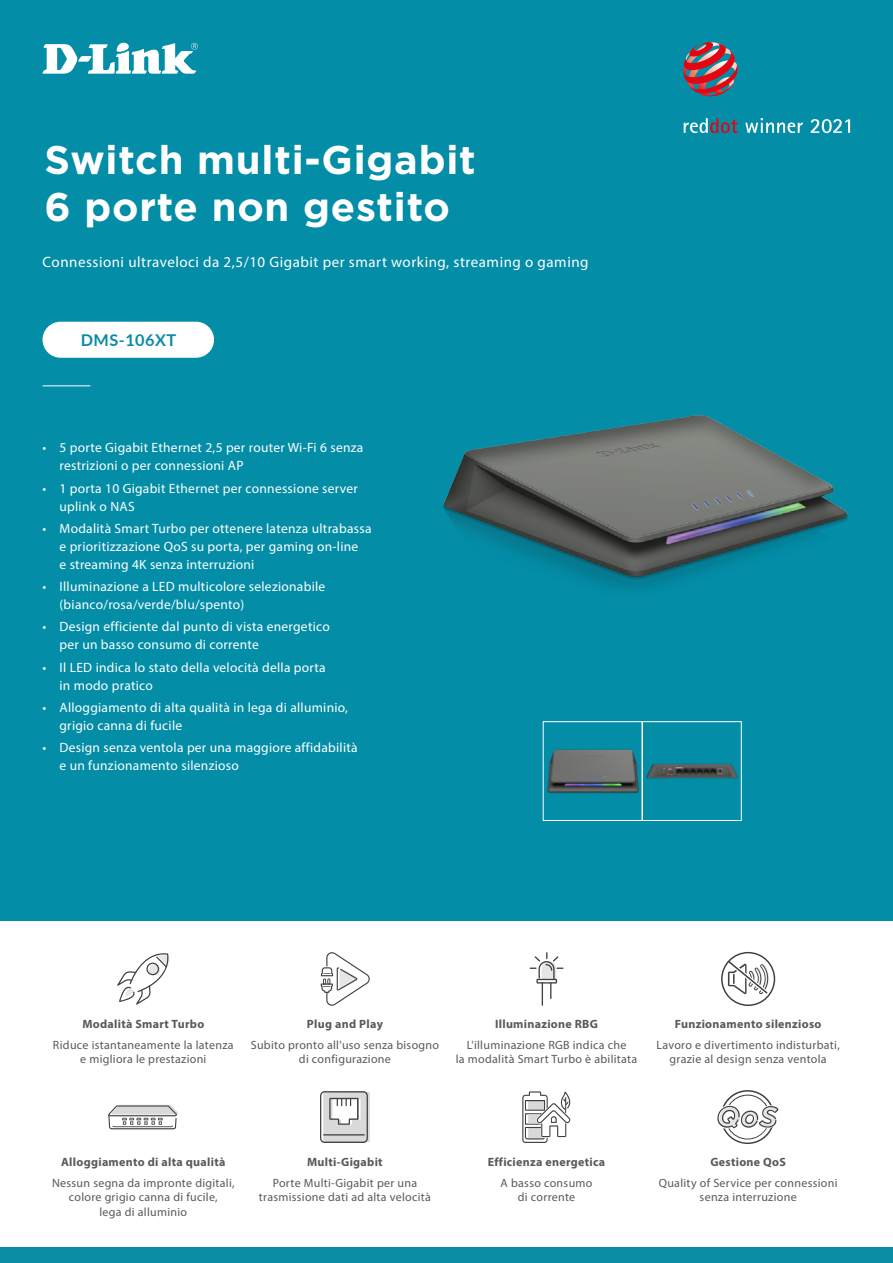
<style>
.page{position:relative;width:893px;height:1263px;background:#fff}
.page>*{position:absolute;margin:0;border:0;box-sizing:border-box;transform-origin:0 0}
.t1{font:700 39.9px/46.5px "Gotham";letter-spacing:.02em;color:#fff}
.t2{font:700 16.35px "Lato";letter-spacing:.03em;color:#0a8ba6}
.t3{font:15px "Myriad Pro";letter-spacing:.035em;color:#fff}
.t4{font:13.5px/18px "Myriad Pro";letter-spacing:.02em;color:#fff}
.t5{font:12px/14.4px "Myriad Pro";letter-spacing:.025em;color:#58595b;text-align:center}
.t6{font:700 12px "Myriad Pro";letter-spacing:.025em;color:#58595b}
</style>
<div class="page">
<div style="left:0;top:1248px;width:893px;height:15px;background:#0a8ba6"></div>
<div style="left:0;top:0;width:893px;height:921px;background:#038da7"></div>
<hr style="left:43px;top:385px;width:47px;height:1px;background:#fff">
<div style="left:43px;top:322px;width:171px;height:36px;background:#fff;border-radius:18px"></div>
<svg style="left:42px;top:42px;width:156px;height:32px"></svg>
<svg style="left:117px;top:953px;width:52px;height:52px"></svg>
<svg style="left:321px;top:952px;width:49px;height:54px"></svg>
<svg style="left:530px;top:952px;width:33px;height:54px"></svg>
<svg style="left:721px;top:952px;width:54px;height:54px"></svg>
<svg style="left:108px;top:1105px;width:70px;height:24px"></svg>
<svg style="left:320px;top:1091px;width:50px;height:52px"></svg>
<hr style="left:323px;top:1134px;width:42px;height:1px;background:#3f3f41">
<svg style="left:522px;top:1091px;width:49px;height:52px"></svg>
<svg style="left:717px;top:1090px;width:62px;height:54px"></svg>
<img style="left:547px;top:749px;width:92px;height:44px">
<div style="left:543px;top:721px;width:99px;height:100px;border:1px solid #fff"></div>
<img style="left:646px;top:763px;width:92px;height:16px">
<div style="left:642px;top:721px;width:99px;height:100px;border:1px solid #fff"></div>
<svg style="left:745px;top:118px;width:105px;height:15px"></svg>
<svg style="left:684px;top:118px;width:54px;height:15px"></svg>
<svg style="left:683px;top:42px;width:55px;height:54px"></svg>
<div style="left:425px;top:394px;width:441px;height:217px;background:#000;opacity:.5"></div>
<p class="t1" style="left:44px;top:137px;width:433px">Switch multi-Gigabit<br>6 porte non gestito</p>
<p class="t3" style="left:43px;top:253px;width:548px">Connessioni ultraveloci da 2,5/10 Gigabit per smart working, streaming o gaming</p>
<p class="t2" style="left:81px;top:328px;width:97px">DMS-106XT</p>
<p class="t4" style="left:60px;top:439px;width:305px;text-indent:-17px">• 5 porte Gigabit Ethernet 2,5 per router Wi-Fi 6 senza restrizioni o per connessioni AP</p>
<p class="t4" style="left:60px;top:479px;width:300px;text-indent:-17px">• 1 porta 10 Gigabit Ethernet per connessione server uplink o NAS</p>
<p class="t4" style="left:60px;top:519px;width:313px;text-indent:-17px">• Modalità Smart Turbo per ottenere latenza ultrabassa e prioritizzazione QoS su porta, per gaming on-line<br>e streaming 4K senza interruzioni</p>
<p class="t4" style="left:60px;top:577px;width:267px;text-indent:-17px">• Illuminazione a LED multicolore selezionabile (bianco/rosa/verde/blu/spento)</p>
<p class="t4" style="left:60px;top:618px;width:272px;text-indent:-17px">• Design efficiente dal punto di vista energetico per un basso consumo di corrente</p>
<p class="t4" style="left:60px;top:658px;width:268px;text-indent:-17px">• Il LED indica lo stato della velocità della porta in modo pratico</p>
<p class="t4" style="left:60px;top:698px;width:290px;text-indent:-17px">• Alloggiamento di alta qualità in lega di alluminio, grigio canna di fucile</p>
<p class="t4" style="left:60px;top:738px;width:300px;text-indent:-17px">• Design senza ventola per una maggiore affidabilità e un funzionamento silenzioso</p>
<p class="t6" style="left:82px;top:1016px;width:123px">Modalità Smart Turbo</p>
<p class="t6" style="left:307px;top:1016px;width:77px">Plug and Play</p>
<p class="t6" style="left:495px;top:1016px;width:105px">Illuminazione RBG</p>
<p class="t6" style="left:675px;top:1016px;width:148px">Funzionamento silenzioso</p>
<p class="t5" style="left:53px;top:1037px;width:182px">Riduce istantaneamente la latenza e migliora le prestazioni</p>
<p class="t5" style="left:251px;top:1037px;width:190px">Subito pronto all'uso senza bisogno di configurazione</p>
<p class="t5" style="left:456px;top:1037px;width:183px">L'illuminazione RGB indica che<br>la modalità Smart Turbo è abilitata</p>
<p class="t5" style="left:656px;top:1037px;width:185px">Lavoro e divertimento indisturbati, grazie al design senza ventola</p>
<p class="t6" style="left:61px;top:1154px;width:166px">Alloggiamento di alta qualità</p>
<p class="t6" style="left:307px;top:1154px;width:77px">Multi-Gigabit</p>
<p class="t6" style="left:488px;top:1154px;width:119px">Efficienza energetica</p>
<p class="t6" style="left:710px;top:1154px;width:77px">Gestione QoS</p>
<p class="t5" style="left:52px;top:1175px;width:184px">Nessun segna da impronte digitali, colore grigio canna di fucile,<br>lega di alluminio</p>
<p class="t5" style="left:259px;top:1175px;width:174px">Porte Multi-Gigabit per una trasmissione dati ad alta velocità</p>
<p class="t5" style="left:501px;top:1175px;width:93px">A basso consumo di corrente</p>
<p class="t5" style="left:659px;top:1175px;width:180px">Quality of Service per connessioni senza interruzione</p>
</div>
